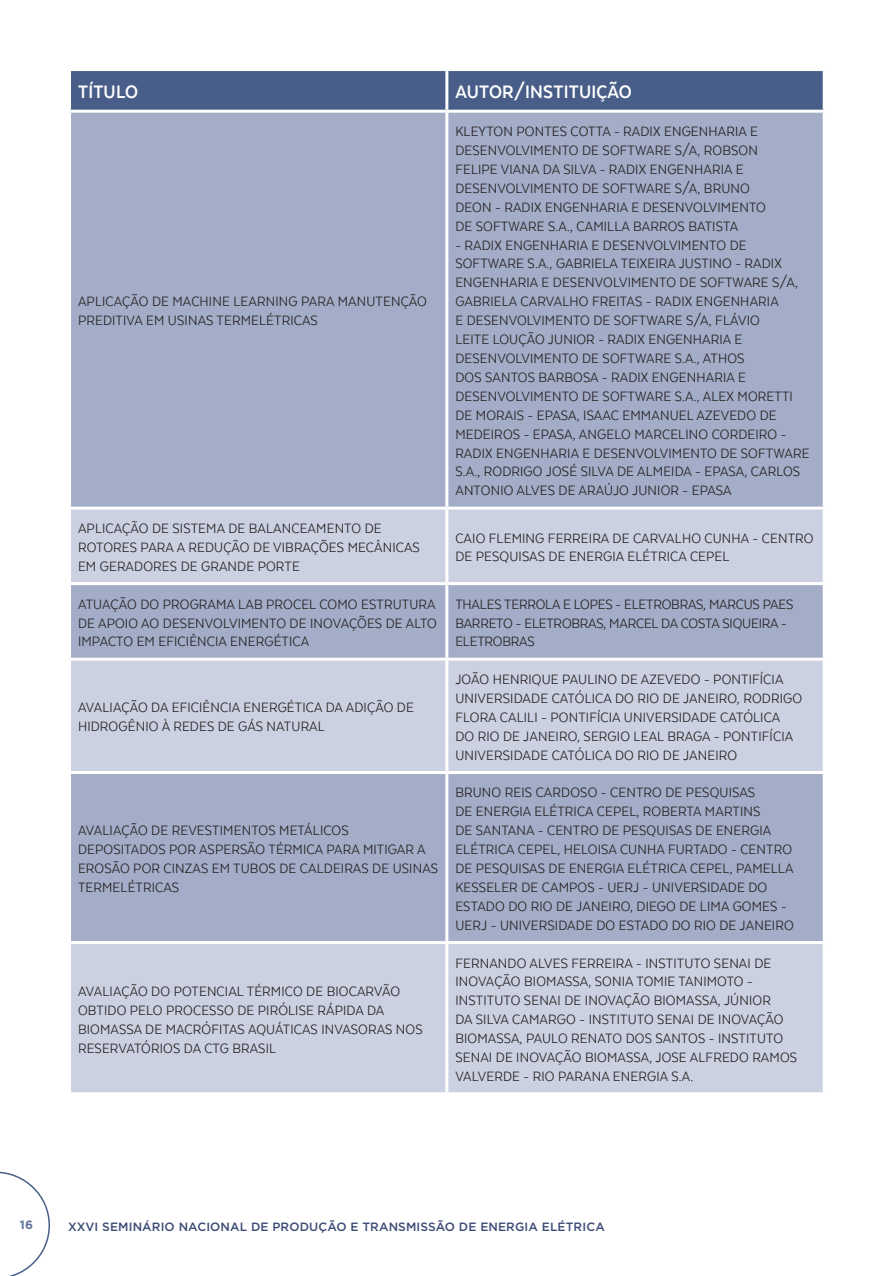
<style>
.page{position:relative;width:893px;height:1276px;background:#fff}
.page>*{position:absolute;margin:0;border:0;box-sizing:border-box;transform-origin:0 0}
.t1{font:700 21px "Texta Narrow";letter-spacing:.01em;color:#fff}
.t2{font:15.75px/18.9px "Texta Narrow Alt";letter-spacing:.01em;color:#231f20}
.t3{font:15.75px/18.9px "Texta Narrow Alt";letter-spacing:-.01em;color:#231f20}
.t4{font:500 12px "Gotham";letter-spacing:.01em;color:#3c4b76}
.t5{font:700 12px "Gotham";color:#63749b}
</style>
<div class="page">
<svg style="left:0;top:1171px;width:50px;height:105px"></svg>
<div style="left:71px;top:71px;width:752px;height:39px;background:#485e88"></div>
<div style="left:71px;top:113px;width:752px;height:393px;background:#a3adc7"></div>
<svg style="left:71px;top:509px;width:752px;height:583px;background:#bbc2d6"></svg>
<hr style="left:445px;top:113px;width:3px;height:393px;background:#fff">
<hr style="left:445px;top:509px;width:3px;height:73px;background:#fff">
<hr style="left:68px;top:582px;width:379px;height:3px;background:#fff">
<hr style="left:447px;top:582px;width:379px;height:3px;background:#fff">
<hr style="left:445px;top:585px;width:3px;height:72px;background:#fff">
<hr style="left:68px;top:657px;width:379px;height:3px;background:#fff">
<hr style="left:447px;top:657px;width:379px;height:3px;background:#fff">
<hr style="left:445px;top:660px;width:3px;height:111px;background:#fff">
<hr style="left:68px;top:771px;width:379px;height:3px;background:#fff">
<hr style="left:447px;top:771px;width:379px;height:3px;background:#fff">
<hr style="left:445px;top:774px;width:3px;height:167px;background:#fff">
<hr style="left:68px;top:941px;width:379px;height:3px;background:#fff">
<hr style="left:447px;top:941px;width:379px;height:3px;background:#fff">
<hr style="left:445px;top:944px;width:3px;height:148px;background:#fff">
<hr style="left:445px;top:71px;width:3px;height:39px;background:#fff">
<h1 class="t1" style="left:78px;top:81px;width:62px">TÍTULO</h1>
<h1 class="t1" style="left:455px;top:81px;width:178px">AUTOR/INSTITUIÇÃO</h1>
<p class="t2" style="left:78px;top:292px;width:350px">APLICAÇÃO DE MACHINE LEARNING PARA MANUTENÇÃO<br>PREDITIVA EM USINAS TERMELÉTRICAS</p>
<p class="t2" style="left:455px;top:122px;width:312px">KLEYTON PONTES COTTA - RADIX ENGENHARIA E DESENVOLVIMENTO DE SOFTWARE S/A, ROBSON FELIPE VIANA DA SILVA - RADIX ENGENHARIA E DESENVOLVIMENTO DE SOFTWARE S/A, BRUNO DEON - RADIX ENGENHARIA E DESENVOLVIMENTO DE SOFTWARE S.A., CAMILLA BARROS BATISTA</p>
<p class="t2" style="left:455px;top:235px;width:356px">- RADIX ENGENHARIA E DESENVOLVIMENTO DE SOFTWARE S.A., GABRIELA TEIXEIRA JUSTINO - RADIX ENGENHARIA E DESENVOLVIMENTO DE SOFTWARE S/A, GABRIELA CARVALHO FREITAS - RADIX ENGENHARIA<br>E DESENVOLVIMENTO DE SOFTWARE S/A, FLÁVIO<br>LEITE LOUÇÃO JUNIOR - RADIX ENGENHARIA E DESENVOLVIMENTO DE SOFTWARE S.A., ATHOS<br>DOS SANTOS BARBOSA - RADIX ENGENHARIA E DESENVOLVIMENTO DE SOFTWARE S.A., ALEX MORETTI DE MORAIS - EPASA, ISAAC EMMANUEL AZEVEDO DE MEDEIROS - EPASA, ANGELO MARCELINO CORDEIRO - RADIX ENGENHARIA E DESENVOLVIMENTO DE SOFTWARE S.A., RODRIGO JOSÉ SILVA DE ALMEIDA - EPASA, CARLOS ANTONIO ALVES DE ARAÚJO JUNIOR - EPASA</p>
<p class="t2" style="left:78px;top:519px;width:343px">APLICAÇÃO DE SISTEMA DE BALANCEAMENTO DE<br>ROTORES PARA A REDUÇÃO DE VIBRAÇÕES MECÂNICAS<br>EM GERADORES DE GRANDE PORTE</p>
<p class="t2" style="left:455px;top:528px;width:360px">CAIO FLEMING FERREIRA DE CARVALHO CUNHA - CENTRO<br>DE PESQUISAS DE ENERGIA ELÉTRICA CEPEL</p>
<p class="t2" style="left:78px;top:594px;width:360px;text-align:justify">ATUAÇÃO DO PROGRAMA LAB PROCEL COMO ESTRUTURA DE APOIO AO DESENVOLVIMENTO DE INOVAÇÕES DE ALTO IMPACTO EM EFICIÊNCIA ENERGÉTICA</p>
<p class="t3" style="left:455px;top:594px;width:340px">THALES TERROLA E LOPES - ELETROBRAS, MARCUS PAES<br>BARRETO - ELETROBRAS, MARCEL DA COSTA SIQUEIRA -<br>ELETROBRAS</p>
<p class="t2" style="left:78px;top:698px;width:337px">AVALIAÇÃO DA EFICIÊNCIA ENERGÉTICA DA ADIÇÃO DE<br>HIDROGÊNIO À REDES DE GÁS NATURAL</p>
<p class="t2" style="left:78px;top:821px;width:361px">AVALIAÇÃO DE REVESTIMENTOS METÁLICOS DEPOSITADOS POR ASPERSÃO TÉRMICA PARA MITIGAR A EROSÃO POR CINZAS EM TUBOS DE CALDEIRAS DE USINAS TERMELÉTRICAS</p>
<p class="t2" style="left:78px;top:981px;width:346px">AVALIAÇÃO DO POTENCIAL TÉRMICO DE BIOCARVÃO OBTIDO PELO PROCESSO DE PIRÓLISE RÁPIDA DA BIOMASSA DE MACRÓFITAS AQUÁTICAS INVASORAS NOS RESERVATÓRIOS DA CTG BRASIL</p>
<p class="t2" style="left:455px;top:670px;width:348px">JOÃO HENRIQUE PAULINO DE AZEVEDO - PONTIFÍCIA UNIVERSIDADE CATÓLICA DO RIO DE JANEIRO, RODRIGO FLORA CALILI - PONTIFÍCIA UNIVERSIDADE CATÓLICA DO RIO DE JANEIRO, SERGIO LEAL BRAGA - PONTIFÍCIA UNIVERSIDADE CATÓLICA DO RIO DE JANEIRO</p>
<p class="t2" style="left:455px;top:783px;width:340px">BRUNO REIS CARDOSO - CENTRO DE PESQUISAS<br>DE ENERGIA ELÉTRICA CEPEL, ROBERTA MARTINS<br>DE SANTANA - CENTRO DE PESQUISAS DE ENERGIA ELÉTRICA CEPEL, HELOISA CUNHA FURTADO - CENTRO DE PESQUISAS DE ENERGIA ELÉTRICA CEPEL, PAMELLA KESSELER DE CAMPOS - UERJ - UNIVERSIDADE DO ESTADO DO RIO DE JANEIRO, DIEGO DE LIMA GOMES - UERJ - UNIVERSIDADE DO ESTADO DO RIO DE JANEIRO</p>
<p class="t2" style="left:455px;top:953px;width:343px">FERNANDO ALVES FERREIRA - INSTITUTO SENAI DE INOVAÇÃO BIOMASSA, SONIA TOMIE TANIMOTO - INSTITUTO SENAI DE INOVAÇÃO BIOMASSA, JÚNIOR<br>DA SILVA CAMARGO - INSTITUTO SENAI DE INOVAÇÃO BIOMASSA, PAULO RENATO DOS SANTOS - INSTITUTO SENAI DE INOVAÇÃO BIOMASSA, JOSE ALFREDO RAMOS VALVERDE - RIO PARANA ENERGIA S.A.</p>
<p class="t5" style="left:20px;top:1216px;width:15px">16</p>
<p class="t4" style="left:68px;top:1218px;width:538px">XXVI SEMINÁRIO NACIONAL DE PRODUÇÃO E TRANSMISSÃO DE ENERGIA ELÉTRICA</p>
</div>
